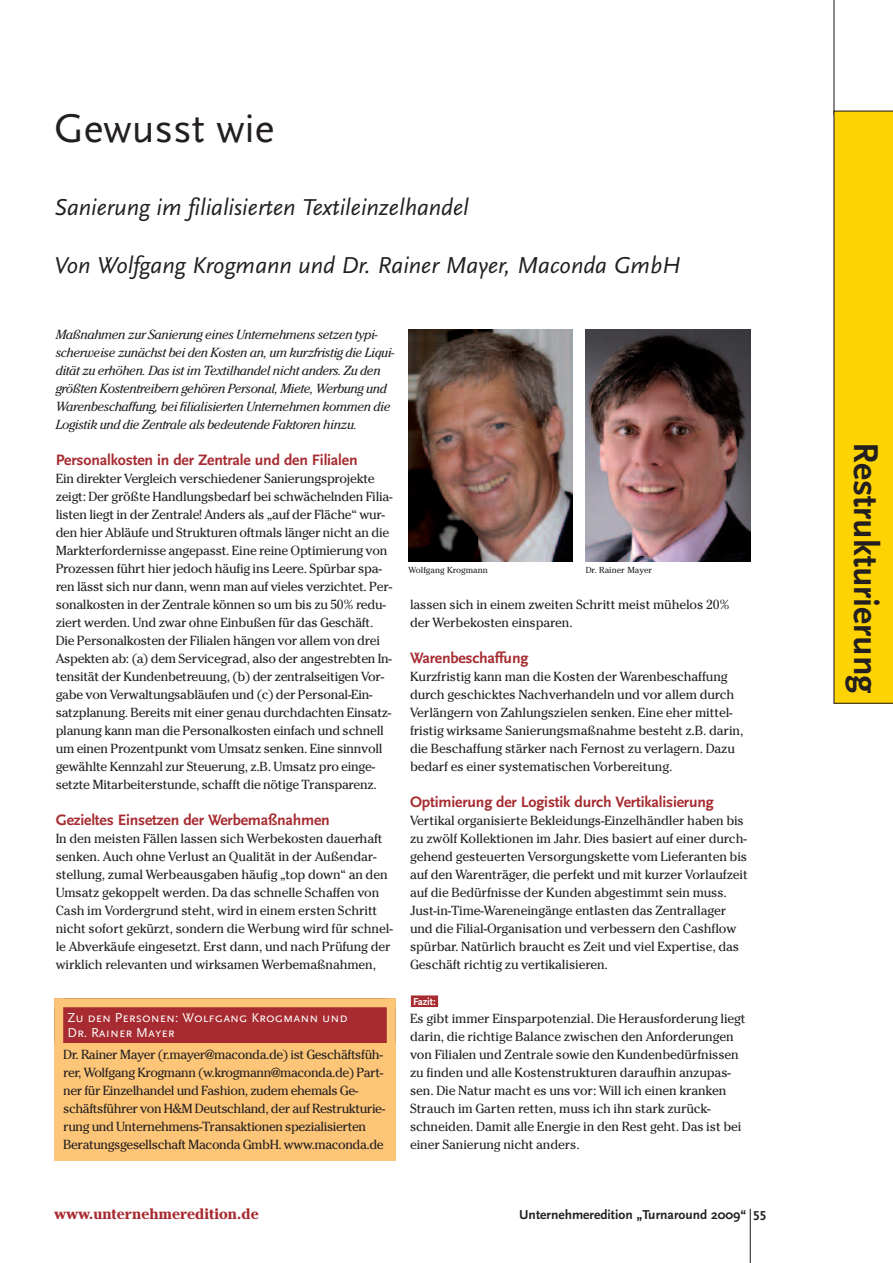
<style>
.page{position:relative;width:893px;height:1263px;background:#fff}
.page>*{position:absolute;margin:0;border:0;box-sizing:border-box;transform-origin:0 0}
.t1{font:42px "Scala Sans";color:#231f20}
.t2{font:700 36px "Scala Sans";color:#231f20}
.t3{font:italic 24px "Scala Sans";color:#231f20}
.t4{font:700 15.75px "Scala Sans";letter-spacing:-.01em;color:#a72b30}
.t5{font:700 15px "Cheltenham";color:#a72b30}
.t6{font:13.5px/15px "Scala Sans Caps";color:#fff}
.t7{font:700 13.5px "Scala Sans";color:#231f20}
.t8{font:13.2px/18px "Cheltenham";letter-spacing:-.01em;color:#231f20}
.t9{font:italic 13.2px/18px "Cheltenham";letter-spacing:-.03em;color:#231f20}
.t10{font:13.2px/18px "Cheltenham";letter-spacing:-.03em;color:#231f20}
.t11{font:700 10.5px "Scala Sans";color:#fff}
.t12{font:8.7px "Cheltenham";color:#231f20}
.s1{font-family:"Scala Sans Figures"}
</style>
<div class="page">
<hr style="left:750px;top:1209px;width:1px;height:54px;background:#231f20">
<div style="left:411px;top:995px;width:27px;height:12px;background:#a72b30"></div>
<svg style="left:833px;top:0;width:60px;height:704px;background:#e9cb3a"></svg>
<div style="left:54px;top:998px;width:342px;height:45px;background:#a72b30"></div>
<div style="left:54px;top:1043px;width:342px;height:118px;background:#fdc577"></div>
<div style="left:54px;top:998px;width:9px;height:163px;background:#fdc577"></div>
<div style="left:387px;top:998px;width:9px;height:163px;background:#fdc577"></div>
<div style="left:54px;top:998px;width:342px;height:9px;background:#fdc577"></div>
<img style="left:586px;top:330px;width:164px;height:231px">
<img style="left:409px;top:330px;width:164px;height:231px">
<h1 class="t1" style="left:54px;top:103px;width:222px">Gewusst wie</h1>
<h3 class="t3" style="left:54px;top:193px;width:416px">Sanierung im filialisierten Textileinzelhandel</h3>
<h3 class="t3" style="left:54px;top:250px;width:628px">Von Wolfgang Krogmann und Dr. Rainer Mayer, Maconda GmbH</h3>
<p class="t9" style="left:56px;top:325px;width:340px">Maßnahmen zur Sanierung eines Unternehmens setzen typi&shy;scherweise zunächst bei den Kosten an, um kurzfristig die Liqui&shy;dität zu erhöhen. Das ist im Textilhandel nicht anders. Zu den größten Kostentreibern gehören Personal, Miete, Werbung und Warenbeschaffung, bei filialisierten Unternehmen kommen die Logistik und die Zentrale als bedeutende Faktoren hinzu.</p>
<p class="t4" style="left:56px;top:450px;width:303px">Personalkosten in der Zentrale und den Filialen</p>
<p class="t8" style="left:56px;top:469px;width:338px">Ein direkter Vergleich verschiedener Sanierungsprojekte zeigt: Der größte Handlungsbedarf bei schwächelnden Filia&shy;listen liegt in der Zentrale! Anders als „auf der Fläche“ wur&shy;den hier Abläufe und Strukturen oftmals länger nicht an die Markterfordernisse angepasst. Eine reine Optimierung von Prozessen führt hier jedoch häufig ins Leere. Spürbar spa&shy;ren lässt sich nur dann, wenn man auf vieles verzichtet. Per&shy;sonalkosten in der Zentrale können so um bis zu 50% redu&shy;ziert werden. Und zwar ohne Einbußen für das Geschäft.<br>Die Personalkosten der Filialen hängen vor allem von drei Aspekten ab: (a) dem Servicegrad, also der angestrebten In&shy;tensität der Kundenbetreuung, (b) der zentralseitigen Vor&shy;gabe von Verwaltungsabläufen und (c) der Personal-Ein&shy;satzplanung. Bereits mit einer genau durchdachten Einsatz&shy;planung kann man die Personalkosten einfach und schnell um einen Prozentpunkt vom Umsatz senken. Eine sinnvoll gewählte Kennzahl zur Steuerung, z.B. Umsatz pro einge&shy;setzte Mitarbeiterstunde, schafft die nötige Transparenz.</p>
<p class="t4" style="left:56px;top:810px;width:276px">Gezieltes Einsetzen der Werbemaßnahmen</p>
<p class="t8" style="left:56px;top:829px;width:339px">In den meisten Fällen lassen sich Werbekosten dauerhaft senken. Auch ohne Verlust an Qualität in der Außendar&shy;stellung, zumal Werbeausgaben häufig „top down“ an den Umsatz gekoppelt werden. Da das schnelle Schaffen von Cash im Vordergrund steht, wird in einem ersten Schritt nicht sofort gekürzt, sondern die Werbung wird für schnel&shy;le Abverkäufe eingesetzt. Erst dann, und nach Prüfung der wirklich relevanten und wirksamen Werbemaßnahmen,</p>
<p class="t6" style="left:67px;top:1009px;width:282px">Zu den Personen: Wolfgang Krogmann und<br>Dr. Rainer Mayer</p>
<p class="t10" style="left:63px;top:1045px;width:323px">Dr. Rainer Mayer (r.mayer@maconda.de) ist Geschäftsfüh&shy;rer, Wolfgang Krogmann (w.krogmann@maconda.de) Part&shy;ner für Einzelhandel und Fashion, zudem ehemals Ge&shy;schäftsführer von H&amp;M Deutschland, der auf Restrukturie&shy;rung und Unternehmens-Transaktionen spezialisierten Beratungsgesellschaft Maconda GmbH. www.maconda.de</p>
<p class="t12" style="left:409px;top:565px;width:81px">Wolfgang Krogmann</p>
<p class="t12" style="left:586px;top:565px;width:68px">Dr. Rainer Mayer</p>
<p class="t8" style="left:410px;top:595px;width:321px">lassen sich in einem zweiten Schritt meist mühelos 20% der Werbekosten einsparen.</p>
<p class="t4" style="left:410px;top:648px;width:120px">Warenbeschaffung</p>
<p class="t8" style="left:410px;top:667px;width:335px">Kurzfristig kann man die Kosten der Warenbeschaffung durch geschicktes Nachverhandeln und vor allem durch Verlängern von Zahlungszielen senken. Eine eher mittel&shy;fristig wirksame Sanierungsmaßnahme besteht z.B. darin, die Beschaffung stärker nach Fernost zu verlagern. Dazu bedarf es einer systematischen Vorbereitung.</p>
<p class="t4" style="left:410px;top:792px;width:305px">Optimierung der Logistik durch Vertikalisierung</p>
<p class="t8" style="left:410px;top:811px;width:339px">Vertikal organisierte Bekleidungs-Einzelhändler haben bis zu zwölf Kollektionen im Jahr. Dies basiert auf einer durch&shy;gehend gesteuerten Versorgungskette vom Lieferanten bis auf den Warenträger, die perfekt und mit kurzer Vorlaufzeit auf die Bedürfnisse der Kunden abgestimmt sein muss.<br>Just-in-Time-Wareneingänge entlasten das Zentrallager und die Filial-Organisation und verbessern den Cashflow spürbar. Natürlich braucht es Zeit und viel Expertise, das Geschäft richtig zu vertikalisieren.</p>
<p class="t11" style="left:413px;top:995px;width:24px">Fazit:</p>
<p class="t8" style="left:410px;top:1009px;width:337px">Es gibt immer Einsparpotenzial. Die Herausforderung liegt darin, die richtige Balance zwischen den Anforderungen von Filialen und Zentrale sowie den Kundenbedürfnissen zu finden und alle Kostenstrukturen daraufhin anzupas&shy;sen. Die Natur macht es uns vor: Will ich einen kranken Strauch im Garten retten, muss ich ihn stark zurück&shy;schneiden. Damit alle Energie in den Rest geht. Das ist bei einer Sanierung nicht anders.</p>
<p class="t5" style="left:54px;top:1205px;width:206px">www.unternehmeredition.de</p>
<p class="t7" style="left:519px;top:1206px;width:249px">Unternehmeredition „Turnaround 2009“ <span class="s1">55</span></p>
<h2 class="t2" style="left:888px;top:442px;width:253px;rotate:90deg">Restrukturierung</h2>
</div>
